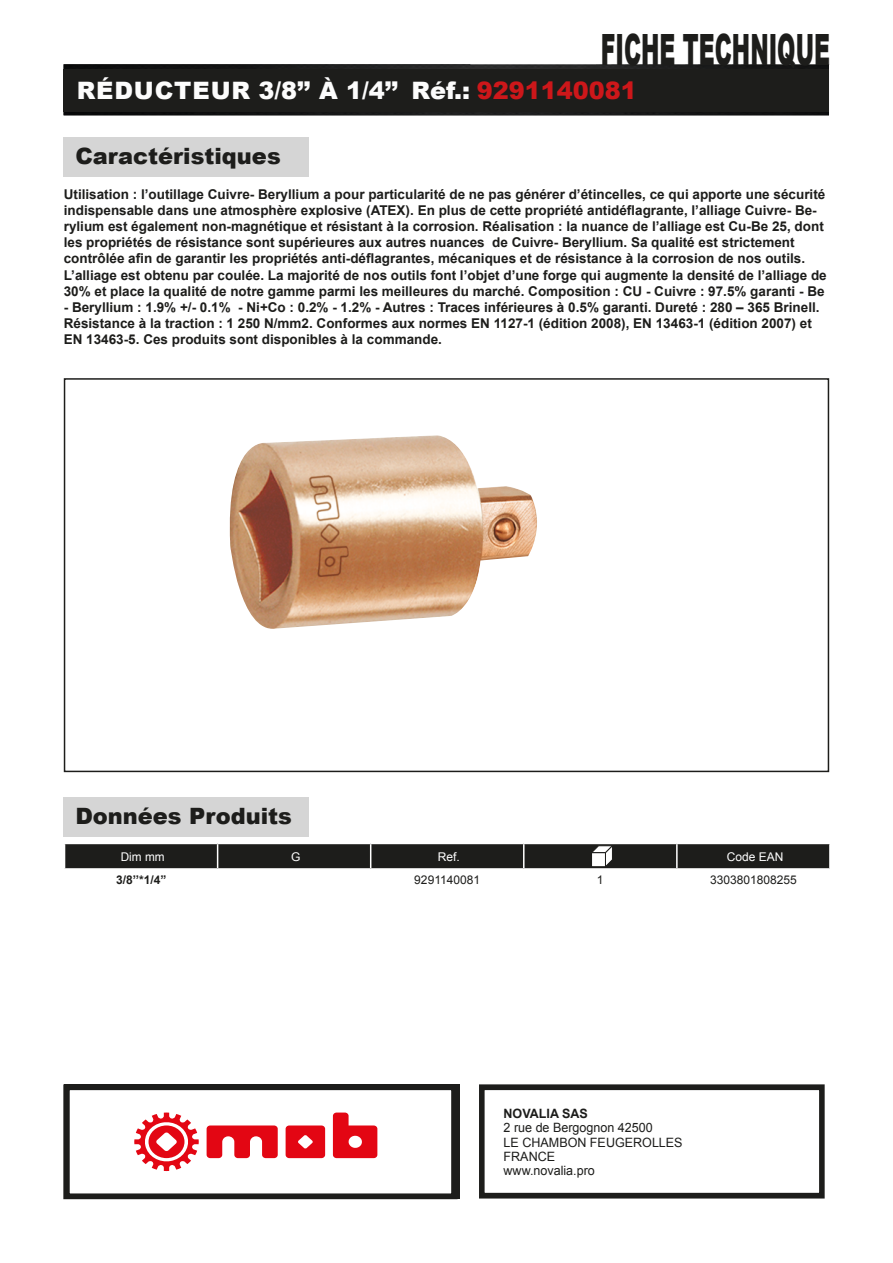
<style>
.page{position:relative;width:893px;height:1263px;background:#fff}
.page>*{position:absolute;margin:0;border:0;box-sizing:border-box;transform-origin:0 0}
.t1{font:900 43.2px "Arial";color:#1d1d1b;scale:.51 1}
.t2{font:900 24px "Arial";color:#fcfcfc}
.t3{font:900 22.5px "Arial";color:#1d1d1b}
.t4{font:700 13.5px/16.2px "Arial";color:#1d1d1b}
.t5{font:12.9px/14.2px "Arial";color:#1d1d1b}
.t6{font:700 12.9px "Arial";color:#1d1d1b}
.t7{font:12px "Arial";color:#1d1d1b}
.t8{font:12px "Arial";color:#fff}
.t9{font:700 12px "Arial";color:#1d1d1b}
.s1{color:#cd171a}
</style>
<div class="page">
<img style="left:64px;top:64px;width:765px;height:51px">
<div style="left:64px;top:69px;width:765px;height:43px;background:#1d1d1b"></div>
<div style="left:479px;top:1084px;width:346px;height:114px;border:6px solid #1d1d1b"></div>
<div style="left:64px;top:137px;width:245px;height:40px;background:#d5d5d5"></div>
<div style="left:64px;top:378px;width:765px;height:394px;border:2px solid #1d1d1b"></div>
<div style="left:64px;top:797px;width:245px;height:40px;background:#d5d5d5"></div>
<svg style="left:64px;top:843px;width:766px;height:26px;background:#343432"></svg>
<img style="left:229px;top:435px;width:308px;height:194px">
<div style="left:64px;top:1084px;width:393px;height:115px;border:6px solid #1d1d1b"></div>
<svg style="left:207px;top:1125px;width:71px;height:33px"></svg>
<svg style="left:286px;top:1125px;width:39px;height:33px"></svg>
<svg style="left:134px;top:1112px;width:65px;height:59px"></svg>
<svg style="left:333px;top:1112px;width:44px;height:46px"></svg>
<h1 class="t1" style="left:601px;top:18px;width:451px">FICHE TECHNIQUE</h1>
<h2 class="t2" style="left:77px;top:73px;width:562px">RÉDUCTEUR 3/8’’ À 1/4’’ Réf.: <span class="s1">9291140081</span></h2>
<h3 class="t3" style="left:75px;top:140px;width:207px">Caractéristiques</h3>
<p class="t4" style="left:64px;top:186px;width:764px">Utilisation : l’outillage Cuivre- Beryllium a pour particularité de ne pas générer d’étincelles, ce qui apporte une sécurité indispensable dans une atmosphère explosive (ATEX). En plus de cette propriété antidéflagrante, l’alliage Cuivre- Be&shy;rylium est également non-magnétique et résistant à la corrosion. Réalisation : la nuance de l’alliage est Cu-Be 25, dont les propriétés de résistance sont supérieures aux autres nuances de Cuivre- Beryllium. Sa qualité est strictement contrôlée afin de garantir les propriétés anti-déflagrantes, mécaniques et de résistance à la corrosion de nos outils.<br>L’alliage est obtenu par coulée. La majorité de nos outils font l’objet d’une forge qui augmente la densité de l’alliage de 30% et place la qualité de notre gamme parmi les meilleures du marché. Composition : CU - Cuivre : 97.5% garanti - Be</p>
<p class="t4" style="left:64px;top:299px;width:757px">- Beryllium : 1.9% +/- 0.1% - Ni+Co : 0.2% - 1.2% - Autres : Traces inférieures à 0.5% garanti. Dureté : 280 – 365 Brinell.<br>Résistance à la traction : 1 250 N/mm2. Conformes aux normes EN 1127-1 (édition 2008), EN 13463-1 (édition 2007) et<br>EN 13463-5. Ces produits sont disponibles à la commande.</p>
<h3 class="t3" style="left:75px;top:800px;width:218px">Données Produits</h3>
<p class="t8" style="left:121px;top:848px;width:45px">Dim mm</p>
<p class="t8" style="left:291px;top:848px;width:11px">G</p>
<p class="t8" style="left:438px;top:848px;width:24px">Ref.</p>
<p class="t8" style="left:727px;top:848px;width:58px">Code EAN</p>
<p class="t9" style="left:116px;top:871px;width:52px">3/8’’*1/4’’</p>
<p class="t7" style="left:414px;top:871px;width:67px">9291140081</p>
<p class="t7" style="left:597px;top:871px;width:8px">1</p>
<p class="t7" style="left:710px;top:871px;width:88px">3303801808255</p>
<p class="t6" style="left:504px;top:1105px;width:86px">NOVALIA SAS</p>
<p class="t5" style="left:504px;top:1121px;width:181px">2 rue de Bergognon 42500<br>LE CHAMBON FEUGEROLLES<br>FRANCE<br>www.novalia.pro</p>
</div>
